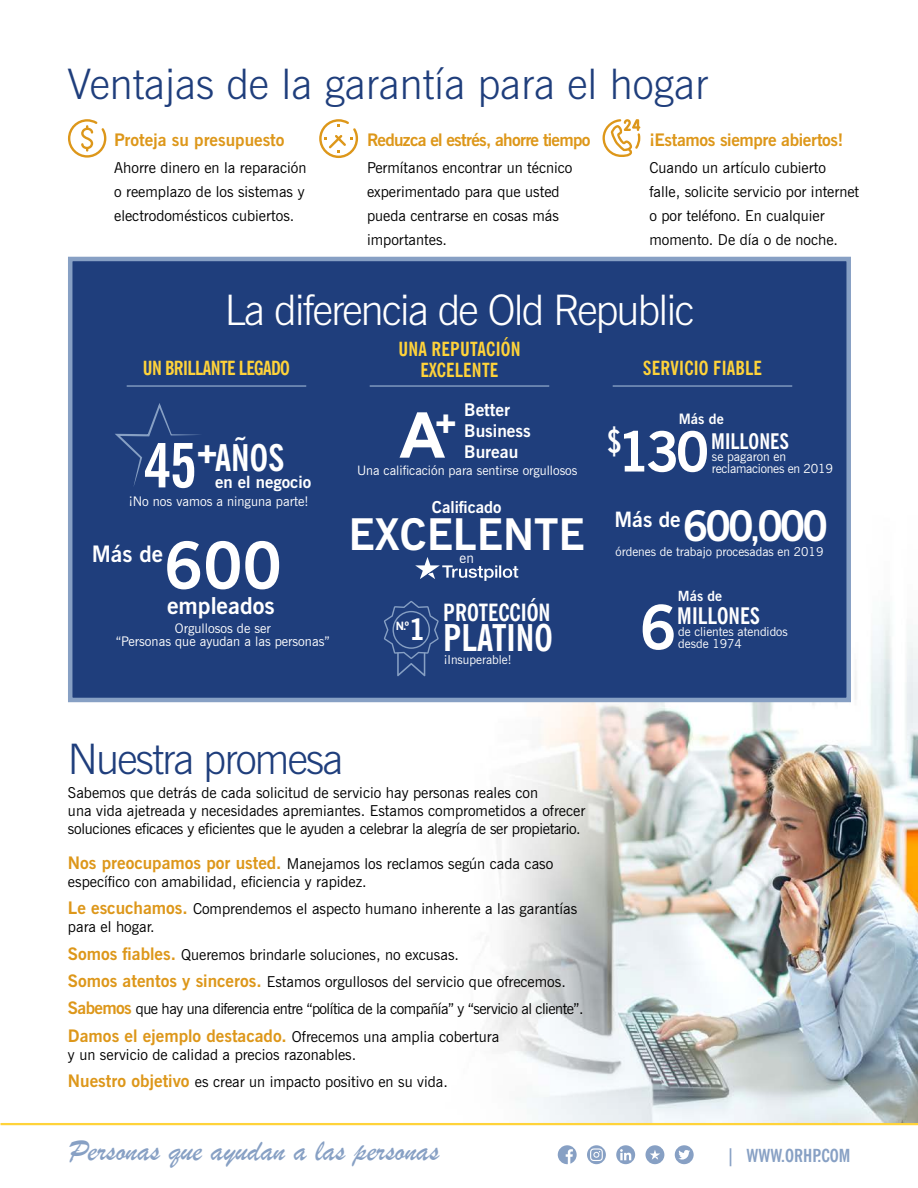
<style>
.page{position:relative;width:918px;height:1188px;background:#fff}
.page>*{position:absolute;margin:0;border:0;box-sizing:border-box;transform-origin:0 0}
.t1{font:700 64.8px "News Gothic BT";color:#fff}
.t2{font:700 63.3px "Arial";color:#fff}
.t3{font:700 condensed 61.2px "News Gothic BT";color:#fff}
.t4{font:700 61.05px "News Gothic BT";color:#fff}
.t5{font:700 55.5px "News Gothic BT";color:#fff}
.t6{font:700 43.65px "News Gothic BT";color:#fff}
.t7{font:700 42.15px "News Gothic BT";letter-spacing:-.07em;color:#fff}
.t8{font:300 42px "News Gothic BT";color:#1f3e7c}
.t9{font:300 42px "News Gothic BT";letter-spacing:-.04em;color:#fff}
.t10{font:300 42px "News Gothic BT";letter-spacing:-.04em;color:#1f3e7c}
.t11{font:700 36.9px "Arial";color:#fff}
.t12{font:700 condensed 36.75px "News Gothic BT";color:#fff}
.t13{font:700 35.7px "Arial";color:#fff}
.t14{font:700 condensed 32.25px "News Gothic BT";color:#fff}
.t15{font:31.5px "Brush Script";color:#87a0c4}
.t16{font:700 29.4px "News Gothic BT";color:#fff}
.t17{font:700 condensed 23.7px "News Gothic BT";color:#fff}
.t18{font:700 23.25px "News Gothic BT";color:#fff}
.t19{font:700 condensed 22.8px "News Gothic BT";color:#fff}
.t20{font:700 22.65px "News Gothic BT";color:#fff}
.t21{font:700 condensed 21.45px "News Gothic BT";color:#fff}
.t22{font:700 condensed 19.5px/21px "News Gothic BT";letter-spacing:.01em;color:#ffd33a;text-align:center}
.t23{font:700 condensed 19.5px "News Gothic BT";letter-spacing:-.03em;color:#ffd33a}
.t24{font:700 condensed 18px "News Gothic BT";color:#87a0c4}
.t25{font:700 17.4px/20.9px "News Gothic BT";color:#fff}
.t26{font:700 17.25px "News Gothic BT";letter-spacing:-.04em;color:#dd971a}
.t27{font:700 17.25px "News Gothic BT";letter-spacing:-.02em;color:#dd971a}
.t28{font:700 17.25px "News Gothic BT";color:#dd971a}
.t29{font:700 16.8px "News Gothic BT";color:#fff}
.t30{font:700 16.5px "News Gothic BT";color:#fff}
.t31{font:15px/24px "News Gothic BT";color:#000}
.t32{font:700 14.25px "News Gothic BT";color:#fff}
.t33{font:700 14.1px "News Gothic BT";color:#fff}
.t34{font:14.1px "News Gothic BT";color:#fff}
.t35{font:13.2px/13.2px "News Gothic BT";color:#fff;text-align:center}
.t36{font:12.9px "News Gothic BT";color:#fff}
.t37{font:12.6px/12.6px "News Gothic BT";letter-spacing:-.02em;color:#fff}
.t38{font:12.3px/12.3px "News Gothic BT";color:#fff}
.t39{font:700 11.55px "Arial";color:#fff}
.s1{font-size:33px}
.s2{font-weight:700;font-size:17.25px;color:#dd971a}
</style>
<div class="page">
<svg style="left:558px;top:1145px;width:19px;height:19px"></svg>
<svg style="left:587px;top:1145px;width:19px;height:19px"></svg>
<svg style="left:616px;top:1145px;width:19px;height:19px"></svg>
<svg style="left:675px;top:1145px;width:19px;height:19px"></svg>
<svg style="left:646px;top:1145px;width:18px;height:19px"></svg>
<img style="left:103px;top:256px;width:815px;height:867px">
<hr style="left:0;top:1123px;width:918px;height:2px;background:#ffd33a">
<div style="left:68px;top:257px;width:783px;height:445px;background:#1f3e7c;border:4px solid #87a0c4"></div>
<svg style="left:319px;top:119px;width:39px;height:39px"></svg>
<svg style="left:602px;top:119px;width:38px;height:38px"></svg>
<svg style="left:68px;top:119px;width:38px;height:39px"></svg>
<hr style="left:127px;top:385px;width:179px;height:2px;background:#87a0c4">
<hr style="left:370px;top:385px;width:179px;height:2px;background:#87a0c4">
<hr style="left:613px;top:385px;width:179px;height:2px;background:#87a0c4">
<svg style="left:115px;top:403px;width:85px;height:83px"></svg>
<svg style="left:415px;top:557px;width:103px;height:24px"></svg>
<svg style="left:384px;top:601px;width:55px;height:75px"></svg>
<h3 class="t8" style="left:68px;top:59px;width:642px">Ventajas de la garantía para el hogar</h3>
<p class="t26" style="left:367px;top:129px;width:225px">Reduzca el estrés, ahorre tiempo</p>
<p class="t31" style="left:367px;top:156px;width:207px">Permítanos encontrar un técnico experimentado para que usted pueda centrarse en cosas más importantes.</p>
<p class="t28" style="left:114px;top:129px;width:172px">Proteja su presupuesto</p>
<p class="t31" style="left:114px;top:156px;width:194px">Ahorre dinero en la reparación o reemplazo de los sistemas y electrodomésticos cubiertos.</p>
<p class="t27" style="left:649px;top:129px;width:196px">¡Estamos siempre abiertos!</p>
<p class="t31" style="left:649px;top:156px;width:211px">Cuando un artículo cubierto falle, solicite servicio por internet o por teléfono. En cualquier momento. De día o de noche.</p>
<h3 class="t9" style="left:225px;top:285px;width:471px">La diferencia de Old Republic</h3>
<h3 class="t22" style="left:398px;top:339px;width:124px">UNA REPUTACIÓN<br>EXCELENTE</h3>
<h3 class="t23" style="left:143px;top:356px;width:149px">UN BRILLANTE LEGADO</h3>
<h3 class="t22" style="left:643px;top:358px;width:121px">SERVICIO FIABLE</h3>
<h3 class="t12" style="left:215px;top:435px;width:71px">AÑOS</h3>
<h3 class="t3" style="left:144px;top:428px;width:54px">45</h3>
<h3 class="t13" style="left:197px;top:431px;width:22px">+</h3>
<p class="t35" style="left:129px;top:495px;width:182px">¡No nos vamos a ninguna parte!</p>
<p class="t29" style="left:215px;top:471px;width:97px">en el negocio</p>
<h3 class="t20" style="left:92px;top:540px;width:73px">Más de</h3>
<h1 class="t1" style="left:164px;top:526px;width:119px">600</h1>
<p class="t35" style="left:116px;top:622px;width:216px">Orgullosos de ser<br>“Personas que ayudan a las personas”</p>
<h3 class="t18" style="left:167px;top:591px;width:109px">empleados</h3>
<p class="t25" style="left:464px;top:399px;width:68px">Better<br>Business</p>
<h2 class="t2" style="left:400px;top:394px;width:47px">A</h2>
<h3 class="t11" style="left:435px;top:399px;width:23px">+</h3>
<p class="t36" style="left:357px;top:463px;width:222px">Una calificación para sentirse orgullosos</p>
<h3 class="t6" style="left:349px;top:508px;width:238px">EXCELENTE</h3>
<p class="t25" style="left:464px;top:441px;width:56px">Bureau</p>
<p class="t30" style="left:432px;top:497px;width:71px">Calificado</p>
<p class="t39" style="left:396px;top:618px;width:15px">N.º</p>
<h3 class="t16" style="left:408px;top:612px;width:19px">1</h3>
<p class="t34" style="left:460px;top:549px;width:16px">en</p>
<h3 class="t17" style="left:443px;top:598px;width:109px">PROTECCIÓN</h3>
<h3 class="t12" style="left:443px;top:615px;width:111px">PLATINO</h3>
<p class="t38" style="left:444px;top:654px;width:69px">¡Insuperable!</p>
<p class="t32" style="left:679px;top:410px;width:47px">Más de</p>
<h3 class="t14" style="left:608px;top:422px;width:15px">$</h3>
<h3 class="t21" style="left:711px;top:428px;width:80px">MILLONES</h3>
<h3 class="t5" style="left:617px;top:418px;width:93px">130</h3>
<p class="t37" style="left:712px;top:450px;width:123px">se pagaron en reclamaciones en 2019</p>
<h3 class="t7" style="left:614px;top:501px;width:215px"><sup>Más</sup> <sup>de</sup> 600<span class="s1">,</span>000</h3>
<p class="t38" style="left:616px;top:546px;width:209px">órdenes de trabajo procesadas en 2019</p>
<p class="t33" style="left:678px;top:588px;width:46px">Más de</p>
<h3 class="t19" style="left:677px;top:602px;width:84px">MILLONES</h3>
<h3 class="t4" style="left:640px;top:590px;width:39px">6</h3>
<p class="t38" style="left:678px;top:625px;width:111px">de clientes atendidos desde 1974</p>
<h3 class="t10" style="left:68px;top:733px;width:277px">Nuestra promesa</h3>
<p class="t31" style="left:68px;top:784px;width:519px;line-height:18px">Sabemos que detrás de cada solicitud de servicio hay personas reales con<br>una vida ajetreada y necesidades apremiantes. Estamos comprometidos a ofrecer soluciones eficaces y eficientes que le ayuden a celebrar la alegría de ser propietario.</p>
<p class="t31" style="left:68px;top:854px;width:487px;line-height:18px"><span class="s2">Nos preocupamos por usted.</span> Manejamos los reclamos según cada caso específico con amabilidad, eficiencia y rapidez.</p>
<p class="t31" style="left:68px;top:900px;width:511px;line-height:18px"><span class="s2">Le escuchamos.</span> Comprendemos el aspecto humano inherente a las garantías para el hogar.</p>
<p class="t31" style="left:68px;top:940px;width:517px;line-height:27.5px"><span class="s2">Somos fiables.</span> Queremos brindarle soluciones, no excusas.<br><span class="s2">Somos atentos y sinceros.</span> Estamos orgullosos del servicio que ofrecemos.<br><span class="s2">Sabemos</span> que hay una diferencia entre “política de la compañía” y “servicio al cliente”.<br><span class="s2">Damos el ejemplo destacado.</span> Ofrecemos una amplia cobertura</p>
<p class="t31" style="left:68px;top:1041px;width:382px;line-height:27.5px">y un servicio de calidad a precios razonables.<br><span class="s2">Nuestro objetivo</span> es crear un impacto positivo en su vida.</p>
<h3 class="t15" style="left:69px;top:1131px;width:372px">Personas que ayudan a las personas</h3>
<p class="t24" style="left:726px;top:1145px;width:126px">| WWW.ORHP.COM</p>
</div>
